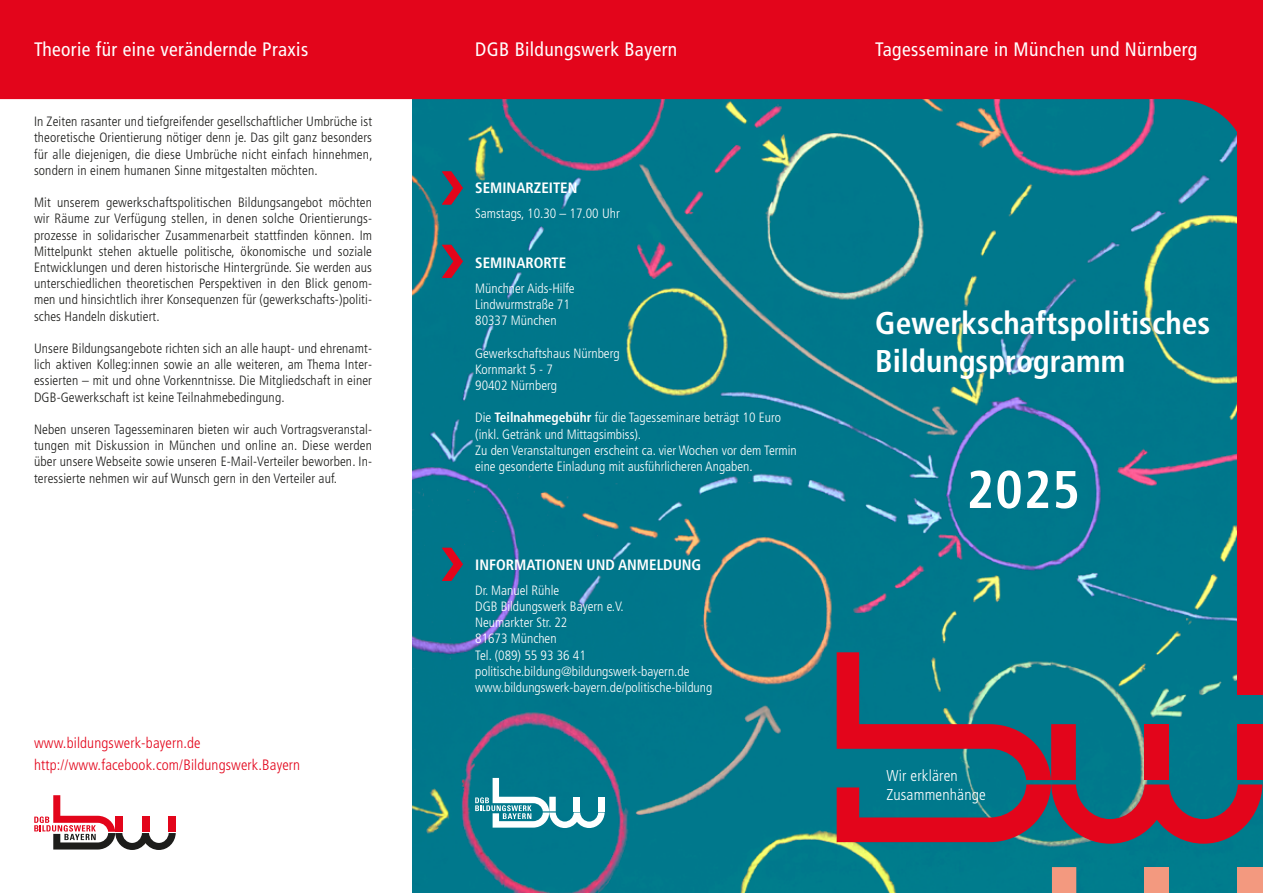
<style>
.page{position:relative;width:1263px;height:893px;background:#fff}
.page>*{position:absolute;margin:0;border:0;box-sizing:border-box;transform-origin:0 0}
.t1{font:700 condensed 52.95px "Frutiger LT Com";color:#fff}
.t2{font:700 condensed 31.5px/37.8px "Frutiger LT Com";color:#fff}
.t3{font:condensed 19.5px "Frutiger 57";letter-spacing:.02em;color:#fff}
.t4{font:300 condensed 15.6px "Frutiger 47";letter-spacing:.01em;color:#fff}
.t5{font:300 condensed 15px "Frutiger 47";letter-spacing:.01em;color:#e3051b}
.Überschrift{font:700 condensed 15px "Frutiger LT Com";color:#fff}
.Fließtext_Blocksatz{font:300 condensed 13.5px/16.2px "Frutiger 47";letter-spacing:.01em;color:#1d1d1b;text-align:justify}
.Flließtext{font:300 condensed 13.5px/16.2px "Frutiger 47";color:#fff}
.s1{font-family:"Frutiger LT Com";font-weight:700}
</style>
<div class="page">
<img style="left:412px;top:161px;width:851px;height:732px">
<svg style="left:442px;top:171px;width:21px;height:33px"></svg>
<svg style="left:442px;top:245px;width:21px;height:33px"></svg>
<svg style="left:442px;top:548px;width:21px;height:33px"></svg>
<div style="left:1052px;top:867px;width:24px;height:26px;background:#f3997f"></div>
<div style="left:1144px;top:867px;width:24px;height:26px;background:#f3997f"></div>
<svg style="left:34px;top:795px;width:142px;height:55px"></svg>
<svg style="left:0;top:0;width:1263px;height:161px;background:#b14153"></svg>
<div style="left:1238px;top:96px;width:25px;height:599px;background:#e3051b"></div>
<div style="left:1238px;top:724px;width:25px;height:56px;background:#e3051b"></div>
<svg style="left:837px;top:652px;width:425px;height:192px;background:#4d5668"></svg>
<div style="left:1238px;top:867px;width:25px;height:26px;background:#f3997f"></div>
<svg style="left:475px;top:778px;width:130px;height:50px"></svg>
<p class="t3" style="left:34px;top:38px;width:276px">Theorie für eine verändernde Praxis</p>
<p class="t3" style="left:475px;top:38px;width:204px">DGB Bildungswerk Bayern</p>
<p class="Fließtext_Blocksatz" style="left:34px;top:114px;width:340px">In Zeiten rasanter und tiefgreifender gesellschaftlicher Umbrüche ist theoretische Orientierung nötiger denn je. Das gilt ganz besonders für alle diejenigen, die diese Umbrüche nicht einfach hinnehmen, sondern in einem humanen Sinne mitgestalten möchten.</p>
<p class="Fließtext_Blocksatz" style="left:34px;top:195px;width:340px">Mit unserem gewerkschaftspolitischen Bildungsangebot möchten wir Räume zur Verfügung stellen, in denen solche Orientierungs&shy;prozesse in solidarischer Zusammenarbeit stattfinden können. Im Mittelpunkt stehen aktuelle politische, ökonomische und soziale Entwicklungen und deren historische Hintergründe. Sie werden aus unterschiedlichen theoretischen Perspektiven in den Blick genom&shy;men und hinsichtlich ihrer Konsequenzen für (gewerkschafts-)politi&shy;sches Handeln diskutiert.</p>
<p class="Fließtext_Blocksatz" style="left:34px;top:340px;width:340px">Unsere Bildungsangebote richten sich an alle haupt- und ehrenamt&shy;lich aktiven Kolleg:innen sowie an alle weiteren, am Thema Inter&shy;essierten – mit und ohne Vorkenntnisse. Die Mitgliedschaft in einer DGB-Gewerkschaft ist keine Teilnahmebedingung.</p>
<p class="Fließtext_Blocksatz" style="left:34px;top:421px;width:340px">Neben unseren Tagesseminaren bieten wir auch Vortragsveranstal&shy;tungen mit Diskussion in München und online an. Diese werden über unsere Webseite sowie unseren E-Mail-Verteiler beworben. In&shy;teressierte nehmen wir auf Wunsch gern in den Verteiler auf.</p>
<p class="t5" style="left:34px;top:734px;width:168px">www.bildungswerk-bayern.de</p>
<p class="t5" style="left:34px;top:756px;width:268px">http://www.facebook.com/Bildungswerk.Bayern</p>
<p class="Überschrift" style="left:475px;top:179px;width:104px">SEMINARZEITEN</p>
<p class="Flließtext" style="left:475px;top:205px;width:146px">Samstags, 10.30 – 17.00 Uhr</p>
<p class="Überschrift" style="left:475px;top:254px;width:93px">SEMINARORTE</p>
<p class="Flließtext" style="left:475px;top:280px;width:101px">Münchner Aids-Hilfe<br>Lindwurmstraße 71<br>80337 München</p>
<p class="Flließtext" style="left:475px;top:345px;width:146px">Gewerkschaftshaus Nürnberg</p>
<p class="Flließtext" style="left:475px;top:361px;width:79px">Kornmarkt 5 - 7</p>
<p class="Flließtext" style="left:475px;top:377px;width:83px">90402 Nürnberg</p>
<p class="Flließtext" style="left:475px;top:410px;width:307px">Die <span class="s1">Teilnahmegebühr</span> für die Tagesseminare beträgt 10 Euro (inkl. Getränk und Mittagsimbiss).</p>
<p class="Flließtext" style="left:475px;top:442px;width:323px">Zu den Veranstaltungen erscheint ca. vier Wochen vor dem Termin eine gesonderte Einladung mit ausführlicheren Angaben.</p>
<p class="Überschrift" style="left:475px;top:556px;width:228px">INFORMATIONEN UND ANMELDUNG</p>
<p class="Flließtext" style="left:475px;top:582px;width:85px">Dr. Manuel Rühle</p>
<p class="Flließtext" style="left:475px;top:598px;width:150px">DGB Bildungswerk Bayern e.V.</p>
<p class="Flließtext" style="left:475px;top:615px;width:94px">Neumarkter Str. 22</p>
<p class="Flließtext" style="left:475px;top:631px;width:83px">81673 München</p>
<p class="Flließtext" style="left:475px;top:647px;width:112px">Tel. (089) 55 93 36 41</p>
<p class="Flließtext" style="left:475px;top:663px;width:216px">politische.bildung@bildungswerk-bayern.de</p>
<p class="Flließtext" style="left:475px;top:679px;width:239px">www.bildungswerk-bayern.de/politische-bildung</p>
<p class="t3" style="left:875px;top:38px;width:323px">Tagesseminare in München und Nürnberg</p>
<p class="t2" style="left:875px;top:304px;width:336px">Gewerkschaftspolitisches<br>Bildungsprogramm</p>
<p class="t1" style="left:967px;top:458px;width:115px">2025</p>
<p class="t4" style="left:886px;top:767px;width:73px">Wir erklären</p>
<p class="t4" style="left:886px;top:786px;width:101px">Zusammenhänge</p>
</div>
